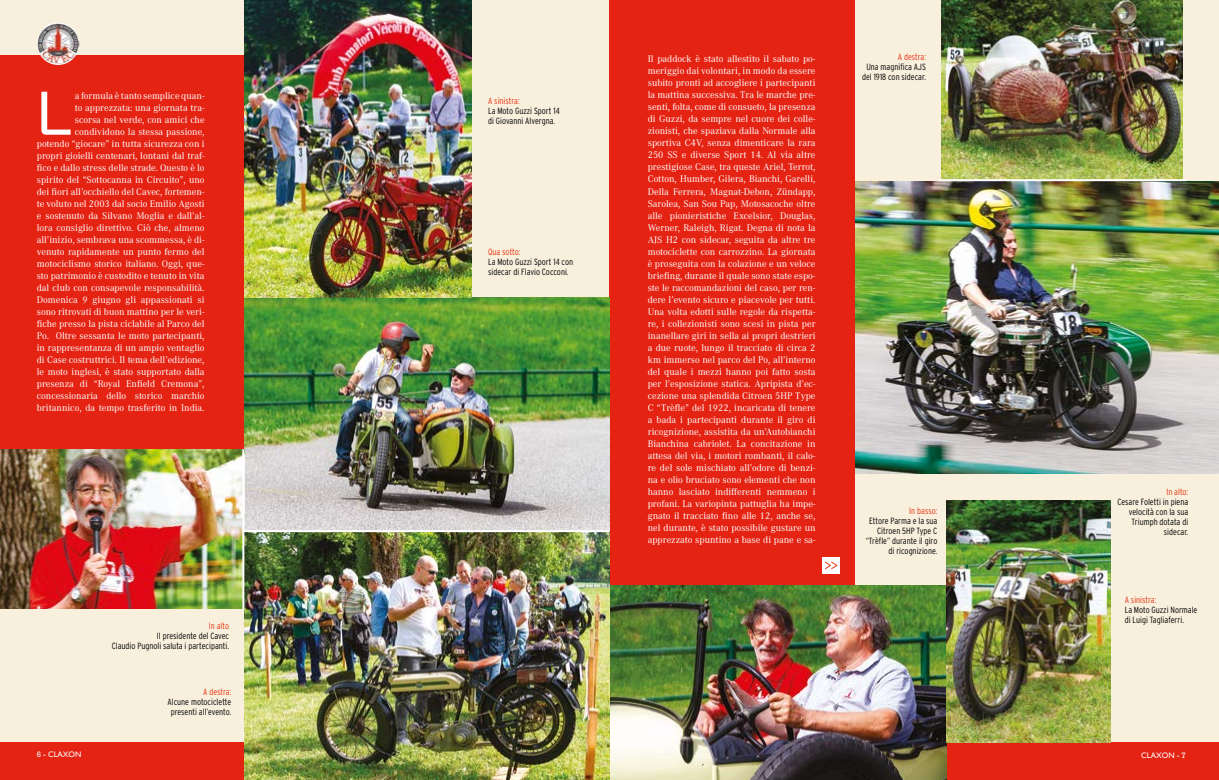
<style>
.page{position:relative;width:1219px;height:780px;background:#fff}
.page>*{position:absolute;margin:0;border:0;box-sizing:border-box;transform-origin:0 0}
.t1{font:500 61.4px "Bai Jamjuree";color:#fff}
.t2{font:10px/12px "Corporate A";color:#fff;text-align:right}
.t3{font:300 condensed 9px/10px "Interstate";color:#000}
.t4{font:300 condensed 9px "Interstate";color:#e63312}
.t5{font:8px "Gill Sans";color:#fff}
.s1{font-family:"Rockwell"}
</style>
<div class="page">
<div style="left:0;top:0;width:1219px;height:742px;background:#f8f0dd"></div>
<div style="left:0;top:742px;width:1219px;height:38px;background:#e42313"></div>
<div style="left:0;top:55px;width:244px;height:394px;background:#e42313"></div>
<div style="left:609px;top:0;width:246px;height:586px;background:#e42313"></div>
<img style="left:942px;top:0;width:240px;height:179px">
<img style="left:609px;top:586px;width:338px;height:194px">
<img style="left:947px;top:500px;width:163px;height:242px">
<img style="left:37px;top:22px;width:42px;height:43px;border-radius:21px">
<img style="left:244px;top:297px;width:365px;height:483px">
<img style="left:855px;top:181px;width:364px;height:292px">
<img style="left:0;top:449px;width:242px;height:159px">
<div style="left:823px;top:557px;width:17px;height:16px;background:#fff"></div>
<svg style="left:825px;top:561px;width:12px;height:8px"></svg>
<hr style="left:939px;top:179px;width:247px;height:2px;background:#fff">
<hr style="left:242px;top:449px;width:2px;height:160px;background:#fff">
<hr style="left:242px;top:530px;width:367px;height:2px;background:#fff">
<img style="left:244px;top:0;width:228px;height:297px">
<h1 class="t1" style="left:37px;top:78px;width:36px">L</h1>
<p class="t2" style="left:37px;top:90px;width:169px">a formula è tanto semplice quan-<br>to apprezzata: una giornata tra-<br>scorsa nel verde, con amici che condividono la stessa passione,<br>potendo “giocare” in tutta sicurezza con i propri gioielli centenari, lontani dal traf&shy;fico e dallo stress delle strade. Questo è lo spirito del “Sottocanna in Circuito”, uno dei fiori all’occhiello del Cavec, fortemen&shy;te voluto nel 2003 dal socio Emilio Agosti e sostenuto da Silvano Moglia e dall’al&shy;lora consiglio direttivo. Ciò che, almeno all’inizio, sembrava una scommessa, è di&shy;venuto rapidamente un punto fermo del motociclismo storico italiano. Oggi, que&shy;sto patrimonio è custodito e tenuto in vita dal club con consapevole responsabilità.<br>Domenica 9 giugno gli appassionati si sono ritrovati di buon mattino per le veri&shy;fiche presso la pista ciclabile al Parco del Po. Oltre sessanta le moto partecipanti, in rappresentanza di un ampio ventaglio di Case costruttrici. Il tema dell’edizione, le moto inglesi, è stato supportato dalla presenza di “Royal Enfield Cremona”, concessionaria dello storico marchio britannico, da tempo trasferito in India.</p>
<p class="t4" style="left:209px;top:620px;width:22px">In alto</p>
<p class="t3" style="left:112px;top:630px;width:119px;text-align:right">Il presidente del Cavec<br>Claudio Pugnoli saluta i partecipanti.</p>
<p class="t5" style="left:37px;top:749px;width:46px"><span class="s1">6 -</span> CLAXON</p>
<p class="t4" style="left:203px;top:686px;width:30px">A destra:</p>
<p class="t3" style="left:167px;top:696px;width:65px;text-align:center">Alcune motociclette presenti all’evento.</p>
<p class="t4" style="left:488px;top:95px;width:33px">A sinistra:</p>
<p class="t3" style="left:488px;top:105px;width:73px">La Moto Guzzi Sport 14 di Giovanni Alvergna.</p>
<p class="t4" style="left:488px;top:247px;width:34px">Qua sotto:</p>
<p class="t3" style="left:488px;top:257px;width:87px">La Moto Guzzi Sport 14 con sidecar di Flavio Cocconi.</p>
<p class="t2" style="left:648px;top:53px;width:169px;text-align:justify">Il paddock è stato allestito il sabato po&shy;meriggio dai volontari, in modo da essere subito pronti ad accogliere i partecipanti la mattina successiva. Tra le marche pre&shy;senti, folta, come di consueto, la presenza di Guzzi, da sempre nel cuore dei colle&shy;zionisti, che spaziava dalla Normale alla sportiva C4V, senza dimenticare la rara 250 SS e diverse Sport 14. Al via altre prestigiose Case, tra queste Ariel, Terrot, Cotton, Humber, Gilera, Bianchi, Garelli, Della Ferrera, Magnat-Debon, Zündapp, Sarolea, San Sou Pap, Motosacoche oltre alle pionieristiche Excelsior, Douglas, Werner, Raleigh, Rigat. Degna di nota la AJS H2 con sidecar, seguita da altre tre motociclette con carrozzino. La giornata è proseguita con la colazione e un veloce briefing, durante il quale sono state espo&shy;ste le raccomandazioni del caso, per ren&shy;dere l’evento sicuro e piacevole per tutti.<br>Una volta edotti sulle regole da rispetta&shy;re, i collezionisti sono scesi in pista per inanellare giri in sella ai propri destrieri a due ruote, lungo il tracciato di circa 2 km immerso nel parco del Po, all’interno del quale i mezzi hanno poi fatto sosta per l’esposizione statica. Apripista d’ec&shy;cezione una splendida Citroen 5HP Type C “Trèfle” del 1922, incaricata di tenere a bada i partecipanti durante il giro di ricognizione, assistita da un’Autobianchi Bianchina cabriolet. La concitazione in attesa del via, i motori rombanti, il calo&shy;re del sole mischiato all’odore di benzi&shy;na e olio bruciato sono elementi che non hanno lasciato indifferenti nemmeno i profani. La variopinta pattuglia ha impe&shy;gnato il tracciato fino alle 12, anche se, nel durante, è stato possibile gustare un apprezzato spuntino a base di pane e sa-</p>
<p class="t4" style="left:898px;top:51px;width:30px">A destra:</p>
<p class="t3" style="left:862px;top:61px;width:65px;text-align:center">Una magnifica AJS del 1918 con sidecar.</p>
<p class="t4" style="left:909px;top:505px;width:30px">In basso:</p>
<p class="t3" style="left:866px;top:515px;width:73px;text-align:right">Ettore Parma e la sua<br>Citroen 5HP Type C “Trèfle” durante il giro di ricognizione.</p>
<p class="t4" style="left:1166px;top:486px;width:23px">In alto:</p>
<p class="t3" style="left:1117px;top:496px;width:72px;text-align:right">Cesare Foletti in piena velocità con la sua<br>Triumph dotata di sidecar.</p>
<p class="t4" style="left:1125px;top:595px;width:33px">A sinistra:</p>
<p class="t3" style="left:1125px;top:605px;width:74px">La Moto Guzzi Normale di Luigi Tagliaferri.</p>
<p class="t5" style="left:1141px;top:750px;width:46px">CLAXON <span class="s1">- 7</span></p>
</div>
